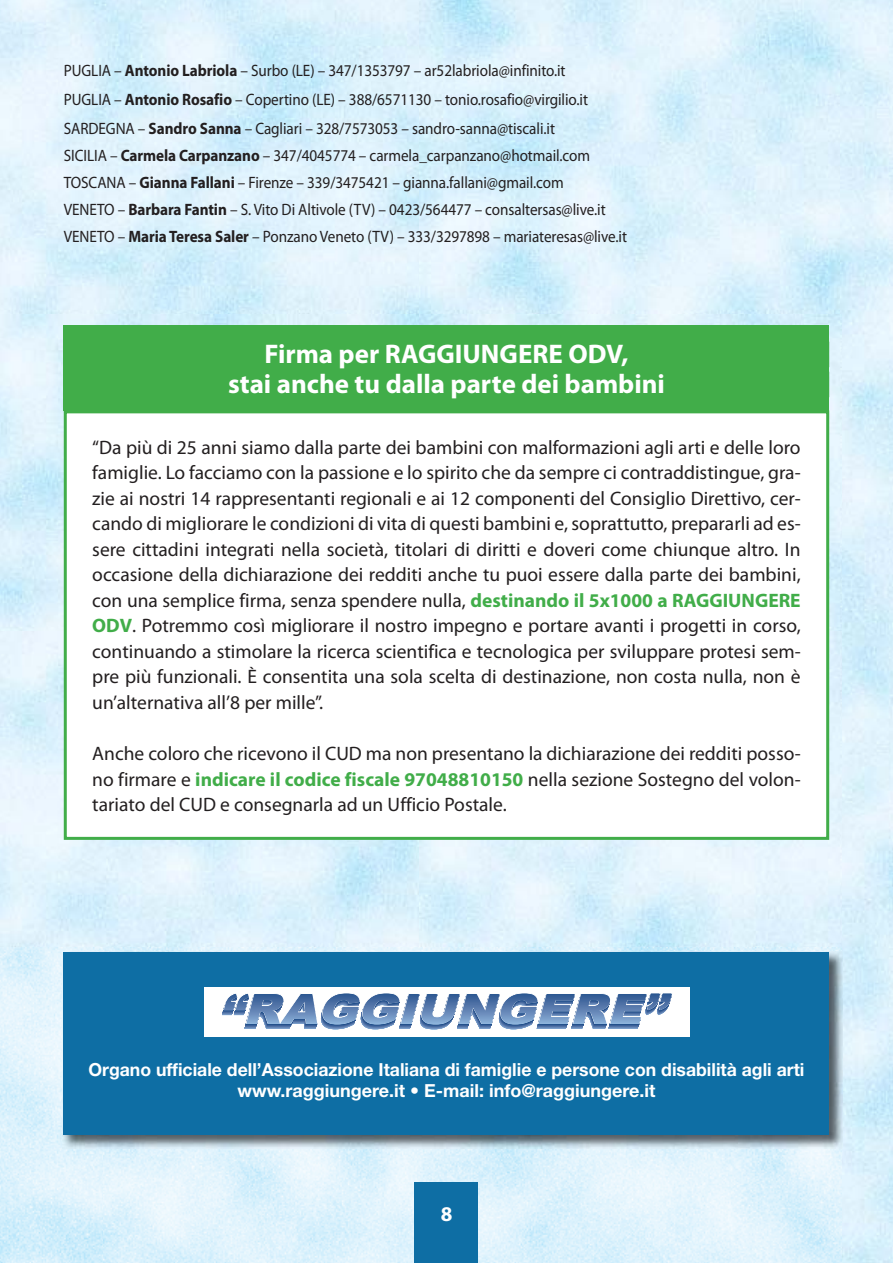
<style>
.page{position:relative;width:893px;height:1263px;background:#fff}
.page>*{position:absolute;margin:0;border:0;box-sizing:border-box;transform-origin:0 0}
.t1{font:700 27px/30px "Myriad Pro";color:#fff;text-align:center}
.t2{font:700 21px "Myriad Pro";color:#fff}
.t3{font:19.5px/25.5px "Myriad Pro";color:#231f20;text-align:justify}
.t4{font:700 18px/21.1px "Helvetica Neue LT Std";color:#fff;text-align:center}
.t5{font:16.5px/27px "Myriad Pro";letter-spacing:-.005em;color:#231f20;scale:.92 1}
.s1{font-weight:700}
.s2{font-weight:700;color:#41ad49}
</style>
<div class="page">
<img style="left:0;top:0;width:840px;height:947px">
<img style="left:0;top:947px;width:104px;height:316px">
<img style="left:104px;top:947px;width:737px;height:4px">
<img style="left:104px;top:1148px;width:737px;height:115px">
<div style="left:415px;top:1182px;width:63px;height:81px;background:#0e6ea4"></div>
<div style="left:65px;top:412px;width:763px;height:426px;background:#fff"></div>
<div style="left:64px;top:410px;width:765px;height:430px;border:3px solid #41ad49"></div>
<div style="left:64px;top:325px;width:765px;height:85px;background:#41ad49"></div>
<img style="left:62px;top:951px;width:780px;height:197px">
<div style="left:64px;top:952px;width:765px;height:183px;background:#0e6ea4"></div>
<div style="left:204px;top:986px;width:485px;height:50px;background:#fff"></div>
<svg style="left:222px;top:993px;width:450px;height:36px"></svg>
<p class="t5" style="left:64px;top:58px;width:571px;line-height:28.7px">PUGLIA – <span class="s1">Antonio Labriola</span> – Surbo (LE) – 347/1353797 – ar52labriola@infinito.it<br>PUGLIA – <span class="s1">Antonio Rosafio</span> – Copertino (LE) – 388/6571130 – tonio.rosafio@virgilio.it<br>SARDEGNA – <span class="s1">Sandro Sanna</span> – Cagliari – 328/7573053 – sandro-sanna@tiscali.it</p>
<p class="t5" style="left:64px;top:143px;width:614px">SICILIA – <span class="s1">Carmela Carpanzano</span> – 347/4045774 – carmela_carpanzano@hotmail.com TOSCANA – <span class="s1">Gianna Fallani</span> – Firenze – 339/3475421 – gianna.fallani@gmail.com<br>VENETO – <span class="s1">Barbara Fantin</span> – S. Vito Di Altivole (TV) – 0423/564477 – consaltersas@live.it VENETO – <span class="s1">Maria Teresa Saler</span> – Ponzano Veneto (TV) – 333/3297898 – mariateresas@live.it</p>
<h1 class="t1" style="left:228px;top:342px;width:438px">Firma per RAGGIUNGERE ODV,<br>stai anche tu dalla parte dei bambini</h1>
<p class="t3" style="left:92px;top:437px;width:710px">“Da più di 25 anni siamo dalla parte dei bambini con malformazioni agli arti e delle loro famiglie. Lo facciamo con la passione e lo spirito che da sempre ci contraddistingue, gra&shy;zie ai nostri 14 rappresentanti regionali e ai 12 componenti del Consiglio Direttivo, cer&shy;cando di migliorare le condizioni di vita di questi bambini e, soprattutto, prepararli ad es&shy;sere cittadini integrati nella società, titolari di diritti e doveri come chiunque altro. In occasione della dichiarazione dei redditi anche tu puoi essere dalla parte dei bambini, con una semplice firma, senza spendere nulla, <span class="s2">destinando il 5x1000 a RAGGIUNGERE ODV</span>. Potremmo così migliorare il nostro impegno e portare avanti i progetti in corso, continuando a stimolare la ricerca scientifica e tecnologica per sviluppare protesi sem&shy;pre più funzionali. È consentita una sola scelta di destinazione, non costa nulla, non è un’alternativa all’8 per mille”.</p>
<p class="t3" style="left:92px;top:743px;width:710px">Anche coloro che ricevono il CUD ma non presentano la dichiarazione dei redditi posso&shy;no firmare e <span class="s2">indicare il codice fiscale 97048810150</span> nella sezione Sostegno del volon&shy;tariato del CUD e consegnarla ad un Ufficio Postale.</p>
<p class="t4" style="left:88px;top:1061px;width:717px">Organo ufficiale dell’Associazione Italiana di famiglie e persone con disabilità agli arti www.raggiungere.it • E-mail: info@raggiungere.it</p>
<p class="t2" style="left:441px;top:1206px;width:13px">8</p>
</div>
